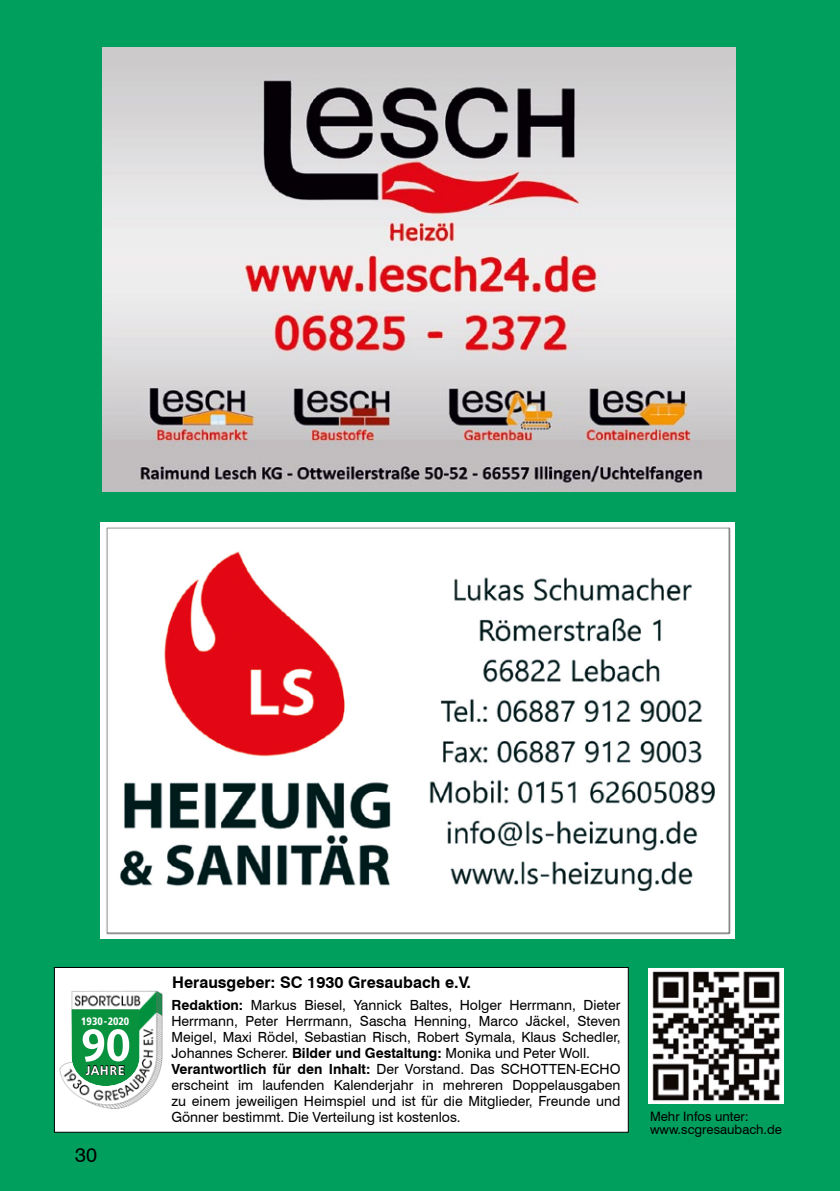
<style>
.page{position:relative;width:840px;height:1191px;background:#fff}
.page>*{position:absolute;margin:0;border:0;box-sizing:border-box;transform-origin:0 0}
.t1{font:20px "Swiss 721 BT";color:#000}
.t2{font:700 16px "Swiss 721 BT";color:#000}
.t3{font:14px/16px "Swiss 721 BT";color:#000}
.t4{font:13px/13px "Swiss 721 BT";color:#000}
.t5{font:700 12.4px "Frutiger BSK";letter-spacing:.08em;color:#fff}
.t6{font:900 condensed 10.8px "Frutiger";color:#fff}
.s1{font-weight:700}
</style>
<div class="page">
<div style="left:0;top:0;width:839px;height:1191px;background:#009f5e"></div>
<img style="left:103px;top:48px;width:631px;height:444px">
<img style="left:100px;top:522px;width:634px;height:416px">
<img style="left:648px;top:968px;width:135px;height:135px">
<div style="left:54px;top:967px;width:574px;height:165px;background:#fff;border:1px solid #000"></div>
<img style="left:59px;top:990px;width:104px;height:119px">
<div style="left:69px;top:1008px;width:71px;height:79px;background:#000;opacity:.75"></div>
<svg style="left:71px;top:1009px;width:68px;height:77px"></svg>
<p class="t6" style="left:81px;top:1014px;width:50px">1930-2020</p>
<p class="t5" style="left:86px;top:1062px;width:40px">JAHRE</p>
<h1 class="t1" style="left:75px;top:1140px;width:23px">30</h1>
<p class="t2" style="left:172px;top:971px;width:300px">Herausgeber: SC 1930 Gresaubach e.V.</p>
<p class="t3" style="left:171px;top:996px;width:450px"><span class="s1">Redaktion:</span> Markus Biesel, Yannick Baltes, Holger Herrmann, Dieter Herrmann, Peter Herrmann, Sascha Henning, Marco Jäckel, Steven Meigel, Maxi Rödel, Sebastian Risch, Robert Symala, Klaus Schedler, Johannes Scherer. <span class="s1">Bilder und Gestaltung:</span> Monika und Peter Woll.<br><span class="s1">Verantwortlich für den Inhalt:</span> Der Vorstand. Das SCHOTTEN-ECHO erscheint im laufenden Kalenderjahr in mehreren Doppelausgaben zu einem jeweiligen Heimspiel und ist für die Mitglieder, Freunde und Gönner bestimmt. Die Verteilung ist kostenlos.</p>
<p class="t4" style="left:649px;top:1109px;width:133px">Mehr Infos unter: www.scgresaubach.de</p>
</div>
